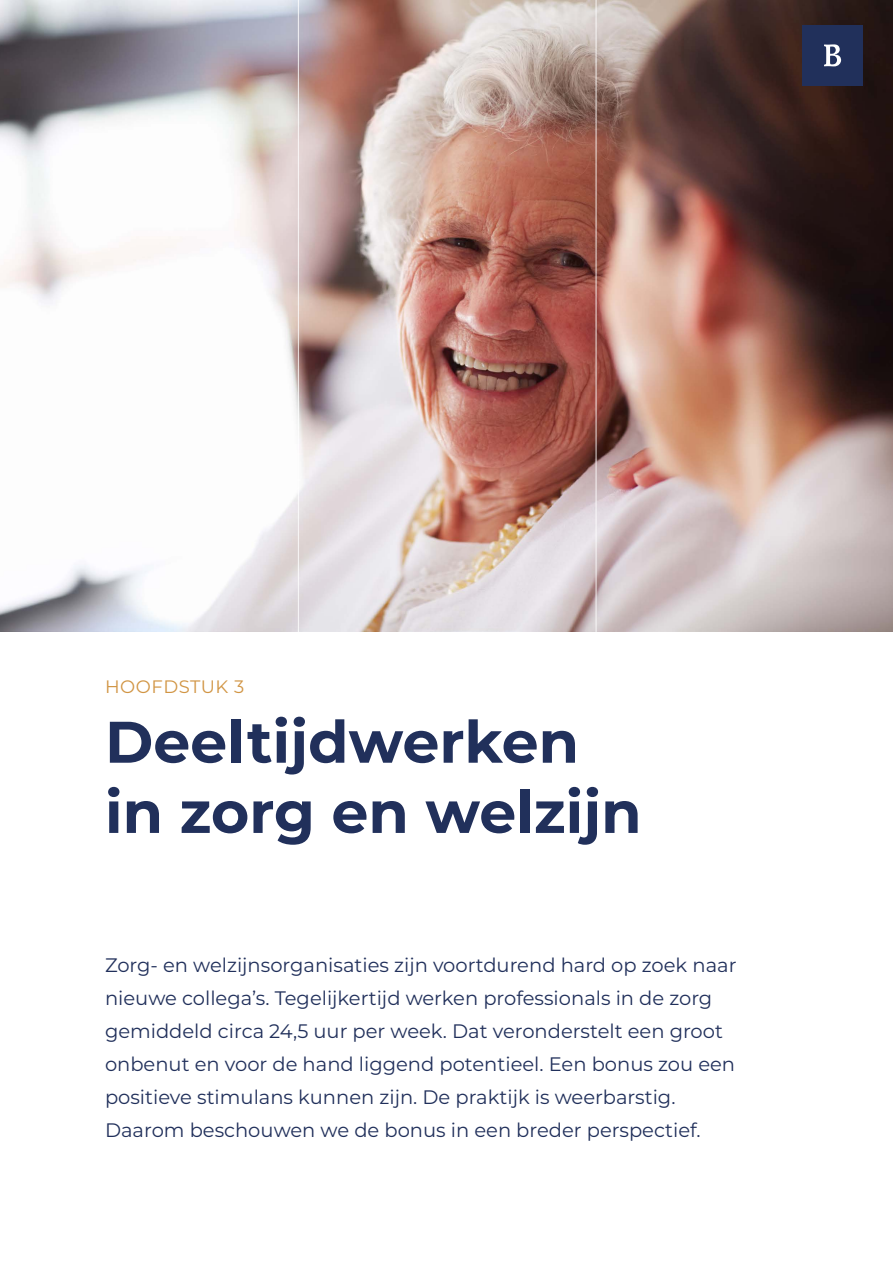
<style>
.page{position:relative;width:893px;height:1263px;background:#fff}
.page>*{position:absolute;margin:0;border:0;box-sizing:border-box;transform-origin:0 0}
.Heading{font:700 58.5px/70.2px "Montserrat";color:#21305b}
.Inleiding{font:19.5px/33px "Montserrat";color:#21305b}
.Hoofdstuknummer_labe{font:18px "Montserrat";letter-spacing:.03em;color:#d19544}
</style>
<div class="page">
<img style="left:0;top:0;width:893px;height:631px">
<hr style="left:298px;top:0;width:1px;height:639px;background:#fff">
<hr style="left:595px;top:0;width:2px;height:639px;background:#fff">
<div style="left:802px;top:25px;width:60px;height:60px;background:#21305b"></div>
<svg style="left:824px;top:44px;width:17px;height:22px"></svg>
<p class="Hoofdstuknummer_labe" style="left:105px;top:674px;width:141px">HOOFDSTUK 3</p>
<h1 class="Heading" style="left:105px;top:704px;width:538px">Deeltijdwerken in zorg en welzijn</h1>
<p class="Inleiding" style="left:105px;top:948px;width:633px">Zorg- en welzijnsorganisaties zijn voortdurend hard op zoek naar nieuwe collega’s. Tegelijkertijd werken professionals in de zorg gemiddeld circa 24,5 uur per week. Dat veronderstelt een groot onbenut en voor de hand liggend potentieel. Een bonus zou een positieve stimulans kunnen zijn. De praktijk is weerbarstig.<br>Daarom beschouwen we de bonus in een breder perspectief.</p>
</div>
